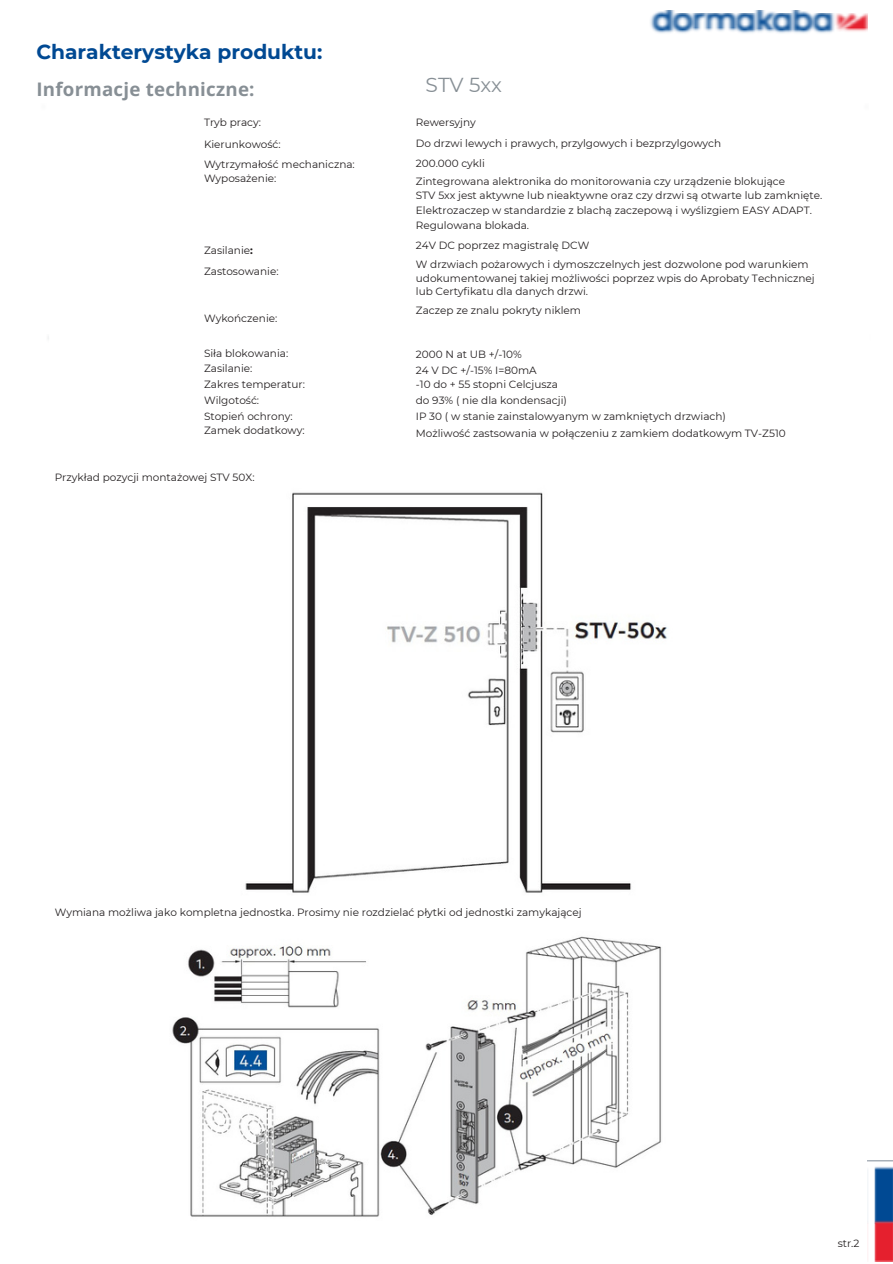
<style>
.page{position:relative;width:893px;height:1264px;background:#fff}
.page>*{position:absolute;margin:0;border:0;box-sizing:border-box;transform-origin:0 0}
.t1{font:700 20.25px "Montserrat";color:#004993}
.t2{font:20.25px "Montserrat";color:#878f95}
.t3{font:700 18.75px "Open Sans";letter-spacing:.015em;color:#878f95}
.t4{font:10.5px/14.7px "Montserrat";color:#231f20}
.s1{font-weight:700}
</style>
<div class="page">
<img style="left:650px;top:10px;width:25px;height:24px">
<img style="left:669px;top:14px;width:21px;height:20px">
<img style="left:708px;top:14px;width:26px;height:18px">
<img style="left:753px;top:10px;width:24px;height:23px">
<img style="left:791px;top:10px;width:25px;height:24px">
<img style="left:810px;top:14px;width:24px;height:20px">
<img style="left:770px;top:14px;width:25px;height:20px">
<img style="left:734px;top:14px;width:23px;height:19px">
<img style="left:834px;top:14px;width:6px;height:17px">
<img style="left:840px;top:14px;width:27px;height:18px">
<img style="left:690px;top:14px;width:18px;height:17px">
<img style="left:867px;top:1160px;width:25px;height:60px">
<img style="left:867px;top:1220px;width:25px;height:41px">
<img style="left:245px;top:492px;width:423px;height:401px">
<img style="left:172px;top:936px;width:489px;height:281px">
<p class="t1" style="left:36px;top:40px;width:287px">Charakterystyka produktu:</p>
<p class="t3" style="left:36px;top:75px;width:220px">Informacje techniczne:</p>
<p class="t2" style="left:425px;top:73px;width:78px">STV 5xx</p>
<p class="t4" style="left:204px;top:115px;width:58px">Tryb pracy:</p>
<p class="t4" style="left:204px;top:137px;width:78px">Kierunkowość:</p>
<p class="t4" style="left:204px;top:156px;width:152px">Wytrzymałość mechaniczna:<br>Wyposażenie:</p>
<p class="t4" style="left:204px;top:239px;width:76px;line-height:21.3px">Zasilanie<span class="s1">:<br></span>Zastosowanie:</p>
<p class="t4" style="left:204px;top:311px;width:75px">Wykończenie:</p>
<p class="t4" style="left:204px;top:345px;width:86px;line-height:15.8px">Siła blokowania:<br>Zasilanie:</p>
<p class="t4" style="left:204px;top:376px;width:102px;line-height:15.8px">Zakres temperatur:<br>Wilgotość:</p>
<p class="t4" style="left:204px;top:408px;width:90px">Stopień ochrony:</p>
<p class="t4" style="left:204px;top:423px;width:102px">Zamek dodatkowy:</p>
<p class="t4" style="left:55px;top:470px;width:201px">Przykład pozycji montażowej STV 50X:</p>
<p class="t4" style="left:416px;top:115px;width:61px">Rewersyjny</p>
<p class="t4" style="left:416px;top:135px;width:307px">Do drzwi lewych i prawych, przylgowych i bezprzylgowych</p>
<p class="t4" style="left:416px;top:156px;width:70px">200.000 cykli</p>
<p class="t4" style="left:416px;top:174px;width:371px">Zintegrowana alektronika do monitorowania czy urządzenie blokujące</p>
<p class="t4" style="left:416px;top:188px;width:408px">STV 5xx jest aktywne lub nieaktywne oraz czy drzwi są otwarte lub zamknięte.<br>Elektrozaczep w standardzie z blachą zaczepową i wyślizgiem EASY ADAPT.<br>Regulowana blokada.</p>
<p class="t4" style="left:416px;top:238px;width:175px">24V DC poprzez magistralę DCW</p>
<p class="t4" style="left:416px;top:257px;width:400px;line-height:13.5px">W drzwiach pożarowych i dymoszczelnych jest dozwolone pod warunkiem udokumentowanej takiej możliwości poprzez wpis do Aprobaty Technicznej lub Certyfikatu dla danych drzwi.</p>
<p class="t4" style="left:416px;top:303px;width:167px">Zaczep ze znalu pokryty niklem</p>
<p class="t4" style="left:416px;top:347px;width:107px">2000 N at UB +/-10%</p>
<p class="t4" style="left:416px;top:362px;width:122px">24 V DC +/-15% I=80mA</p>
<p class="t4" style="left:416px;top:377px;width:144px">-10 do + 55 stopni Celcjusza</p>
<p class="t4" style="left:416px;top:393px;width:152px">do 93% ( nie dla kondensacji)</p>
<p class="t4" style="left:416px;top:408px;width:311px">IP 30 ( w stanie zainstalowyanym w zamkniętych drzwiach)</p>
<p class="t4" style="left:416px;top:425px;width:371px">Możliwość zastsowania w połączeniu z zamkiem dodatkowym TV-Z510</p>
<p class="t4" style="left:55px;top:905px;width:528px">Wymiana możliwa jako kompletna jednostka. Prosimy nie rozdzielać płytki od jednostki zamykającej</p>
<p class="t4" style="left:837px;top:1235px;width:23px">str.2</p>
</div>
